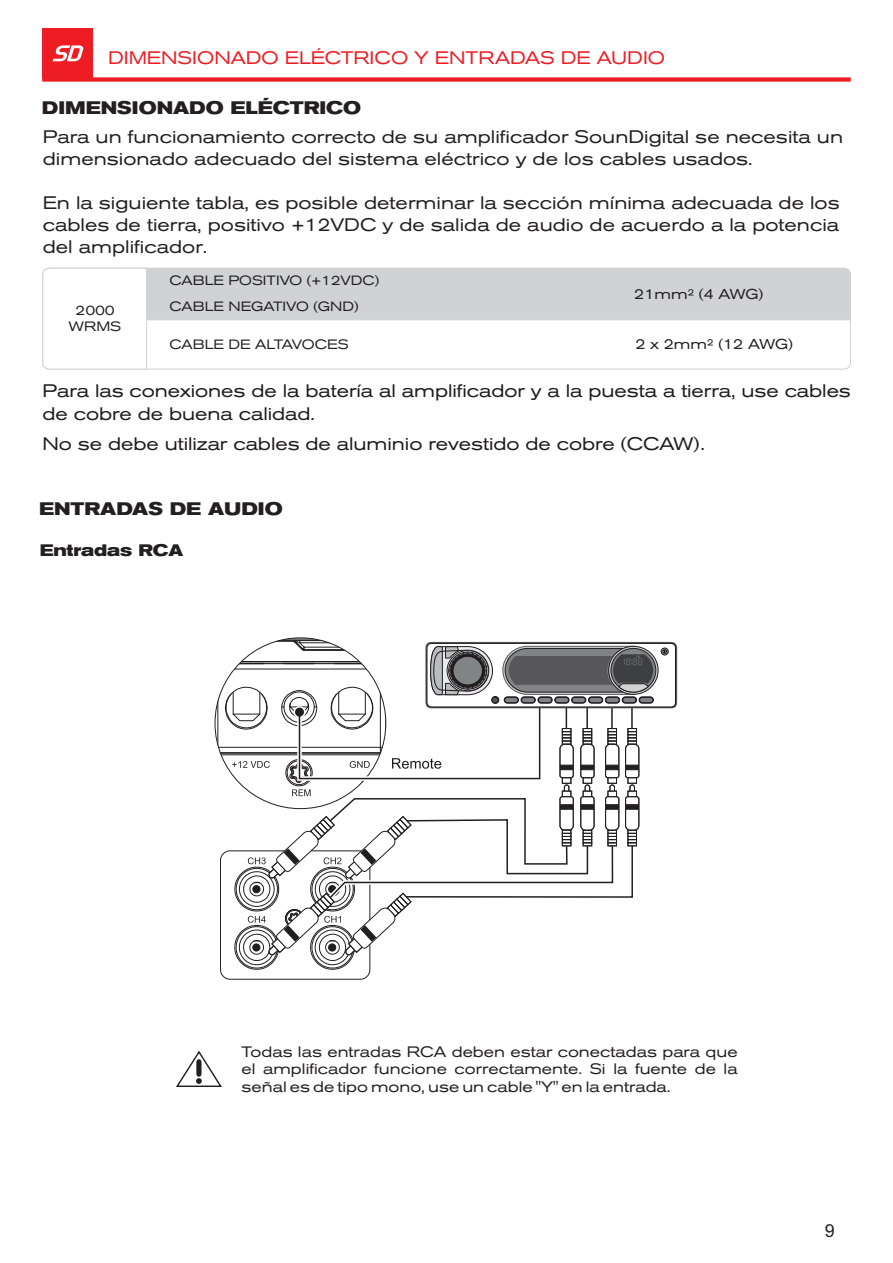
<style>
.page{position:relative;width:893px;height:1263px;background:#fff}
.page>*{position:absolute;margin:0;border:0;box-sizing:border-box;transform-origin:0 0}
.t1{font:expanded 18px/21.9px "Akzidenz Grotesk BQ";color:#231f20}
.t2{font:expanded 18px/22.5px "Akzidenz Grotesk BQ";letter-spacing:-.005em;color:#201b1d}
.t3{font:expanded 18px "Akzidenz Grotesk BQ";color:#ee1d23}
.t4{font:700 expanded 18px "Akzidenz Grotesk BQ";color:#231f20}
.t5{font:18px "Arial";color:#231f20}
.t6{font:700 expanded 16.5px "Akzidenz Grotesk BQ";color:#231f20}
.t7{font:expanded 15px/17.4px "Akzidenz Grotesk BQ";color:#231f20;text-align:justify}
.t8{font:expanded 14.25px "Akzidenz Grotesk BQ";color:#231f20}
.t9{font:expanded 13.5px "Akzidenz Grotesk BQ";letter-spacing:-.02em;color:#231f20}
.t10{font:expanded 13.5px/15.6px "Akzidenz Grotesk BQ";color:#231f20;text-align:center}
.t11{font:expanded 13.35px "Akzidenz Grotesk BQ";color:#231f20}
.s1{font-size:13.35px}
</style>
<div class="page">
<hr style="left:215px;top:638px;width:171px;height:1px;background:#231f20">
<svg style="left:176px;top:1050px;width:46px;height:37px"></svg>
<svg style="left:42px;top:267px;width:809px;height:103px"></svg>
<svg style="left:611px;top:648px;width:45px;height:44px"></svg>
<div style="left:611px;top:648px;width:45px;height:44px;border:1px solid #201b1d;border-radius:50%"></div>
<div style="left:639px;top:696px;width:15px;height:7px;border:1px solid #201b1d;border-radius:3px"></div>
<div style="left:661px;top:648px;width:8px;height:7px;border:1px solid #201b1d;border-radius:50%"></div>
<svg style="left:663px;top:649px;width:4px;height:4px"></svg>
<svg style="left:215px;top:640px;width:438px;height:330px"></svg>
<div style="left:42px;top:77px;width:809px;height:5px;background:#ee1d23"></div>
<div style="left:42px;top:28px;width:51px;height:51px;background:#ee1d23"></div>
<svg style="left:53px;top:45px;width:30px;height:16px"></svg>
<p class="t3" style="left:108px;top:51px;width:558px">DIMENSIONADO ELÉCTRICO Y ENTRADAS DE AUDIO</p>
<p class="t4" style="left:42px;top:101px;width:321px">DIMENSIONADO ELÉCTRICO</p>
<p class="t1" style="left:43px;top:127px;width:802px">Para un funcionamiento correcto de su amplificador SounDigital se necesita un dimensionado adecuado del sistema eléctrico y de los cables usados.</p>
<p class="t1" style="left:43px;top:193px;width:798px;text-align:justify">En la siguiente tabla, es posible determinar la sección mínima adecuada de los cables de tierra, positivo +12VDC y de salida de audio de acuerdo a la potencia del amplificador.</p>
<p class="t10" style="left:69px;top:304px;width:54px">2000<br>WRMS</p>
<p class="t11" style="left:169px;top:276px;width:211px">CABLE POSITIVO (+12VDC)</p>
<p class="t11" style="left:169px;top:301px;width:191px">CABLE NEGATIVO (GND)</p>
<p class="t9" style="left:169px;top:340px;width:181px"><span class="s1">CABLE DE</span> ALTAVOCES</p>
<p class="t8" style="left:634px;top:289px;width:131px">21mm² (4 AWG)</p>
<p class="t8" style="left:635px;top:339px;width:159px">2 x 2mm² (12 AWG)</p>
<p class="t2" style="left:43px;top:381px;width:810px">Para las conexiones de la batería al amplificador y a la puesta a tierra, use cables de cobre de buena calidad.</p>
<p class="t2" style="left:43px;top:434px;width:664px">No se debe utilizar cables de aluminio revestido de cobre (CCAW).</p>
<p class="t4" style="left:39px;top:502px;width:245px">ENTRADAS DE AUDIO</p>
<p class="t6" style="left:40px;top:545px;width:145px">Entradas RCA</p>
<p class="t7" style="left:241px;top:1044px;width:498px">Todas las entradas RCA deben estar conectadas para que el amplificador funcione correctamente. Si la fuente de la señal es de tipo mono, use un cable "Y" en la entrada.</p>
<p class="t5" style="left:825px;top:1224px;width:12px">9</p>
</div>
